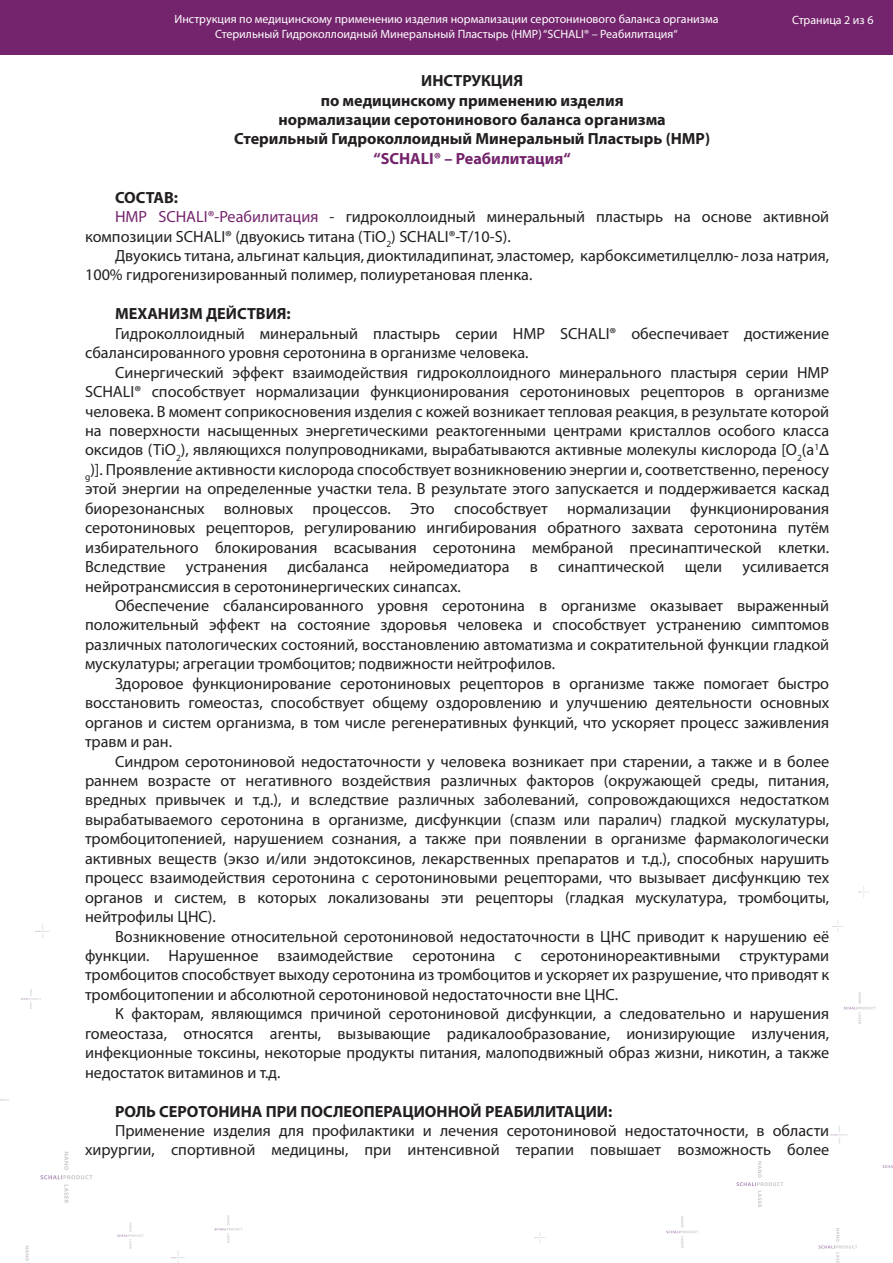
<style>
.page{position:relative;width:893px;height:1263px;background:#fff}
.page>*{position:absolute;margin:0;border:0;box-sizing:border-box;transform-origin:0 0}
.t1{font:16.2px/19.5px "Myriad Pro";color:#231f20}
.t2{font:700 16.2px/19.5px "Myriad Pro";color:#231f20;text-align:center}
.t3{font:700 16.2px "Myriad Pro";color:#74246c}
.t4{font:12px "Myriad Pro";color:#fff}
.s1{color:#74246c}
</style>
<div class="page">
<svg style="left:41px;top:1152px;width:52px;height:51px"></svg>
<svg style="left:0;top:1099px;width:10px;height:2px"></svg>
<svg style="left:117px;top:1222px;width:27px;height:27px"></svg>
<svg style="left:171px;top:1250px;width:15px;height:13px"></svg>
<svg style="left:214px;top:1215px;width:28px;height:28px"></svg>
<svg style="left:25px;top:1246px;width:4px;height:15px"></svg>
<svg style="left:21px;top:989px;width:20px;height:20px"></svg>
<svg style="left:35px;top:924px;width:15px;height:15px"></svg>
<svg style="left:666px;top:1216px;width:32px;height:32px"></svg>
<svg style="left:736px;top:1161px;width:47px;height:46px"></svg>
<svg style="left:818px;top:1228px;width:39px;height:35px"></svg>
<svg style="left:882px;top:1165px;width:11px;height:3px"></svg>
<svg style="left:830px;top:1126px;width:18px;height:18px"></svg>
<svg style="left:534px;top:1232px;width:12px;height:11px"></svg>
<svg style="left:844px;top:992px;width:32px;height:32px"></svg>
<svg style="left:832px;top:921px;width:12px;height:11px"></svg>
<svg style="left:858px;top:886px;width:11px;height:12px"></svg>
<div style="left:0;top:0;width:893px;height:54px;background:#74246c"></div>
<p class="t4" style="left:174px;top:12px;width:546px">Инструкция по медицинскому применению изделия нормализации серотонинового баланса организма</p>
<p class="t4" style="left:792px;top:13px;width:83px">Страница 2 из 6</p>
<p class="t4" style="left:215px;top:26px;width:464px">Стерильный Гидроколлоидный Минеральный Пластырь (HMP) “SCHALI® – Реабилитация“</p>
<p class="t2" style="left:234px;top:70px;width:477px">ИНСТРУКЦИЯ<br>по медицинскому применению изделия<br>нормализации серотонинового баланса организма Стерильный Гидроколлоидный Минеральный Пластырь (HMP)</p>
<p class="t3" style="left:373px;top:148px;width:199px">“SCHALI® – Реабилитация“</p>
<p class="t2" style="left:115px;top:187px;width:65px">СОСТАВ:</p>
<p class="t1" style="left:115px;top:207px;width:716px"><span class="s1">HMP SCHALI®-Реабилитация</span> - гидроколлоидный минеральный пластырь на основе активной</p>
<p class="t1" style="left:85px;top:226px;width:427px">композиции SCHALI® (двуокись титана (TiO<sub>2</sub>) SCHALI®-T/10-S).</p>
<p class="t1" style="left:115px;top:246px;width:716px">Двуокись титана, альгинат кальция, диоктиладипинат, эластомер, карбоксиметилцеллю- лоза натрия,</p>
<p class="t1" style="left:85px;top:265px;width:449px">100% гидрогенизированный полимер, полиуретановая пленка.</p>
<p class="t2" style="left:115px;top:304px;width:177px">МЕХАНИЗМ ДЕЙСТВИЯ:</p>
<p class="t1" style="left:85px;top:323px;width:746px;text-indent:30px">Гидроколлоидный минеральный пластырь серии HMP SCHALI® обеспечивает достижение сбалансированного уровня серотонина в организме человека.</p>
<p class="t1" style="left:85px;top:362px;width:746px;text-align:justify;text-indent:30px">Синергический эффект взаимодействия гидроколлоидного минерального пластыря серии HMP SCHALI® способствует нормализации функционирования серотониновых рецепторов в организме человека. В момент соприкосновения изделия с кожей возникает тепловая реакция, в результате которой на поверхности насыщенных энергетическими реактогенными центрами кристаллов особого класса оксидов (TiO<sub>2</sub>), являющихся полупроводниками, вырабатываются активные молекулы кислорода [O<sub>2</sub>(a<sup>1</sup>Δ <sub>g</sub>)]. Проявление активности кислорода способствует возникновению энергии и, соответственно, переносу этой энергии на определенные участки тела. В результате этого запускается и поддерживается каскад биорезонансных волновых процессов. Это способствует нормализации функционирования серотониновых рецепторов, регулированию ингибирования обратного захвата серотонина путём избирательного блокирования всасывания серотонина мембраной пресинаптической клетки.<br>Вследствие</p>
<p class="t1" style="left:186px;top:557px;width:83px">устранения</p>
<p class="t1" style="left:288px;top:557px;width:83px">дисбаланса</p>
<p class="t1" style="left:389px;top:557px;width:122px">нейромедиатора</p>
<p class="t1" style="left:530px;top:557px;width:10px">в</p>
<p class="t1" style="left:558px;top:557px;width:108px">синаптической</p>
<p class="t1" style="left:685px;top:557px;width:39px">щели</p>
<p class="t1" style="left:742px;top:557px;width:88px">усиливается</p>
<p class="t1" style="left:85px;top:576px;width:377px">нейротрансмиссия в серотонинергических синапсах.</p>
<p class="t1" style="left:115px;top:595px;width:716px">Обеспечение сбалансированного уровня серотонина в организме оказывает выраженный</p>
<p class="t1" style="left:85px;top:615px;width:746px">положительный эффект на состояние здоровья человека и способствует устранению симптомов</p>
<p class="t1" style="left:85px;top:634px;width:746px">различных патологических состояний, восстановлению автоматизма и сократительной функции гладкой</p>
<p class="t1" style="left:85px;top:654px;width:472px">мускулатуры; агрегации тромбоцитов; подвижности нейтрофилов.</p>
<p class="t1" style="left:115px;top:673px;width:716px">Здоровое функционирование серотониновых рецепторов в организме также помогает быстро</p>
<p class="t1" style="left:85px;top:693px;width:746px">восстановить гомеостаз, способствует общему оздоровлению и улучшению деятельности основных</p>
<p class="t1" style="left:85px;top:712px;width:746px">органов и систем организма, в том числе регенеративных функций, что ускоряет процесс заживления</p>
<p class="t1" style="left:85px;top:732px;width:89px">травм и ран.</p>
<p class="t1" style="left:115px;top:751px;width:716px">Синдром серотониновой недостаточности у человека возникает при старении, а также и в более</p>
<p class="t1" style="left:85px;top:770px;width:746px">раннем возрасте от негативного воздействия различных факторов (окружающей среды, питания,</p>
<p class="t1" style="left:85px;top:790px;width:746px">вредных привычек и т.д.), и вследствие различных заболеваний, сопровождающихся недостатком</p>
<p class="t1" style="left:85px;top:809px;width:746px">вырабатываемого серотонина в организме, дисфункции (спазм или паралич) гладкой мускулатуры,</p>
<p class="t1" style="left:85px;top:829px;width:746px">тромбоцитопенией, нарушением сознания, а также при появлении в организме фармакологически</p>
<p class="t1" style="left:85px;top:848px;width:746px">активных веществ (экзо и/или эндотоксинов, лекарственных препаратов и т.д.), способных нарушить</p>
<p class="t1" style="left:85px;top:868px;width:746px">процесс взаимодействия серотонина с серотониновыми рецепторами, что вызывает дисфункцию тех</p>
<p class="t1" style="left:85px;top:887px;width:746px">органов и систем, в которых локализованы эти рецепторы (гладкая мускулатура, тромбоциты,</p>
<p class="t1" style="left:85px;top:907px;width:132px">нейтрофилы ЦНС).</p>
<p class="t1" style="left:115px;top:926px;width:716px">Возникновение относительной серотониновой недостаточности в ЦНС приводит к нарушению её</p>
<p class="t1" style="left:85px;top:945px;width:746px">функции. Нарушенное взаимодействие серотонина с серотонинореактивными структурами</p>
<p class="t1" style="left:85px;top:965px;width:746px">тромбоцитов способствует выходу серотонина из тромбоцитов и ускоряет их разрушение, что приводят к</p>
<p class="t1" style="left:85px;top:984px;width:535px">тромбоцитопении и абсолютной серотониновой недостаточности вне ЦНС.</p>
<p class="t1" style="left:115px;top:1004px;width:716px">К факторам, являющимся причиной серотониновой дисфункции, а следовательно и нарушения</p>
<p class="t1" style="left:85px;top:1023px;width:746px">гомеостаза, относятся агенты, вызывающие радикалообразование, ионизирующие излучения,</p>
<p class="t1" style="left:85px;top:1043px;width:746px">инфекционные токсины, некоторые продукты питания, малоподвижный образ жизни, никотин, а также</p>
<p class="t1" style="left:85px;top:1062px;width:197px">недостаток витаминов и т.д.</p>
<p class="t2" style="left:115px;top:1101px;width:499px">РОЛЬ СЕРОТОНИНА ПРИ ПОСЛЕОПЕРАЦИОННОЙ РЕАБИЛИТАЦИИ:</p>
<p class="t1" style="left:85px;top:1120px;width:746px;text-align:right">Применение изделия для профилактики и лечения серотониновой недостаточности, в области хирургии, спортивной медицины, при интенсивной терапии повышает возможность более</p>
</div>
